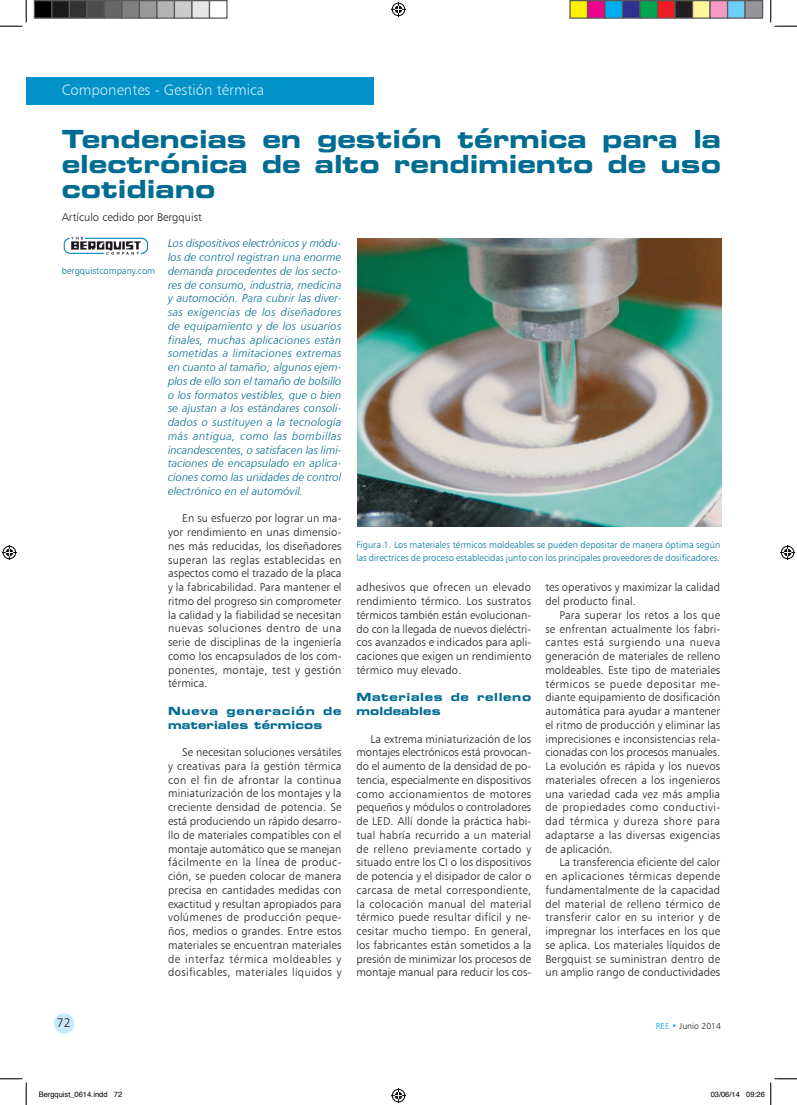
<style>
.page{position:relative;width:797px;height:1105px;background:#fff}
.page>*{position:absolute;margin:0;border:0;box-sizing:border-box;transform-origin:0 0}
.TITULO_ARTICULO{font:25px/25px "Eurostile Bold Extended Two";color:#006c91;text-align:justify}
.t1{font:15px "Humanist 777 BT Light B";color:#c6eafa}
.t2{font:12.5px "Humanist 777 BT Light B";color:#231f20}
.TEXTO_ARTICULO{font:11.25px/13.8px "Humanist 777 BT Light B";letter-spacing:.01em;color:#231f20;text-align:justify}
.TEXTO_ARTICULO-2{font:11.25px/13.8px "Humanist 777 BT Light Italic B";letter-spacing:.01em;color:#006c91;text-align:justify}
.TEXTO_ARTICULO-3{font:11.25px/13.8px "Eurostile Bold Extended Two";letter-spacing:.01em;color:#006c91}
.TEXTO_ARTICULO-4{font:11.25px/13.8px "Eurostile Bold Extended Two";letter-spacing:.055em;color:#006c91}
.AUTOR_ARTICULO{font:11.25px "Humanist 777 BT Light B";color:#231f20}
.FIGURAS{font:9.38px/13.8px "Humanist 777 BT Light B";color:#0076a3}
.t3{font:8.75px "Humanist 777 BT Light B";color:#231f20}
.t4{font:7.5px "Helvetica";color:#000}
.s1{color:#00aeef}
</style>
<div class="page">
<div style="left:54px;top:1013px;width:20px;height:21px;background:#c6eafa;border-radius:50%"></div>
<div style="left:26px;top:77px;width:348px;height:28px;background:#0092c8"></div>
<img style="left:63px;top:237px;width:85px;height:18px">
<img style="left:357px;top:239px;width:364px;height:288px">
<svg style="left:0;top:0;width:27px;height:27px"></svg>
<svg style="left:0;top:1078px;width:27px;height:27px"></svg>
<svg style="left:770px;top:0;width:27px;height:27px"></svg>
<svg style="left:391px;top:2px;width:15px;height:15px"></svg>
<svg style="left:391px;top:1088px;width:15px;height:15px"></svg>
<svg style="left:2px;top:545px;width:15px;height:15px"></svg>
<svg style="left:780px;top:545px;width:15px;height:15px"></svg>
<div style="left:34px;top:1px;width:18px;height:17px;background:#000"></div>
<div style="left:34px;top:0;width:18px;height:19px;border:1px solid #595959"></div>
<div style="left:52px;top:1px;width:17px;height:17px;background:#1a1a1a"></div>
<div style="left:51px;top:0;width:19px;height:19px;border:1px solid #595959"></div>
<div style="left:69px;top:1px;width:18px;height:17px;background:#333"></div>
<div style="left:69px;top:0;width:19px;height:19px;border:1px solid #595959"></div>
<div style="left:87px;top:1px;width:17px;height:17px;background:#4d4d4d"></div>
<div style="left:86px;top:0;width:19px;height:19px;border:1px solid #595959"></div>
<div style="left:104px;top:1px;width:18px;height:17px;background:#666"></div>
<div style="left:104px;top:0;width:18px;height:19px;border:1px solid #595959"></div>
<div style="left:122px;top:1px;width:17px;height:17px;background:#808080"></div>
<div style="left:121px;top:0;width:19px;height:19px;border:1px solid #595959"></div>
<div style="left:139px;top:1px;width:18px;height:17px;background:#999"></div>
<div style="left:139px;top:0;width:19px;height:19px;border:1px solid #595959"></div>
<div style="left:157px;top:1px;width:17px;height:17px;background:#b3b3b3"></div>
<div style="left:156px;top:0;width:19px;height:19px;border:1px solid #595959"></div>
<div style="left:174px;top:1px;width:18px;height:17px;background:#ccc"></div>
<div style="left:174px;top:0;width:18px;height:19px;border:1px solid #595959"></div>
<div style="left:192px;top:1px;width:17px;height:17px;background:#e6e6e6"></div>
<div style="left:191px;top:0;width:19px;height:19px;border:1px solid #595959"></div>
<div style="left:209px;top:0;width:19px;height:19px;border:1px solid #595959"></div>
<div style="left:570px;top:1px;width:17px;height:17px;background:#fff101"></div>
<div style="left:569px;top:0;width:19px;height:19px;border:1px solid #595959"></div>
<div style="left:587px;top:1px;width:18px;height:17px;background:#ed028c"></div>
<div style="left:587px;top:0;width:18px;height:19px;border:1px solid #595959"></div>
<div style="left:605px;top:1px;width:17px;height:17px;background:#00aeef"></div>
<div style="left:604px;top:0;width:19px;height:19px;border:1px solid #595959"></div>
<div style="left:622px;top:1px;width:18px;height:17px;background:#2e3092"></div>
<div style="left:622px;top:0;width:18px;height:19px;border:1px solid #595959"></div>
<div style="left:640px;top:1px;width:17px;height:17px;background:#00a54f"></div>
<div style="left:639px;top:0;width:19px;height:19px;border:1px solid #595959"></div>
<div style="left:657px;top:1px;width:18px;height:17px;background:#ee1d23"></div>
<div style="left:657px;top:0;width:18px;height:19px;border:1px solid #595959"></div>
<div style="left:675px;top:1px;width:17px;height:17px;background:#231f20"></div>
<div style="left:674px;top:0;width:19px;height:19px;border:1px solid #595959"></div>
<div style="left:692px;top:1px;width:18px;height:17px;background:#fff79a"></div>
<div style="left:692px;top:0;width:18px;height:19px;border:1px solid #595959"></div>
<div style="left:710px;top:1px;width:17px;height:17px;background:#f499c2"></div>
<div style="left:709px;top:0;width:19px;height:19px;border:1px solid #595959"></div>
<div style="left:727px;top:1px;width:18px;height:17px;background:#6bcff6"></div>
<div style="left:727px;top:0;width:18px;height:19px;border:1px solid #595959"></div>
<div style="left:745px;top:1px;width:17px;height:17px;background:#939598"></div>
<div style="left:744px;top:0;width:19px;height:19px;border:1px solid #595959"></div>
<svg style="left:770px;top:1078px;width:27px;height:27px"></svg>
<h2 class="t1" style="left:62px;top:81px;width:204px">Componentes - Gestión térmica</h2>
<p class="TITULO_ARTICULO" style="left:62px;top:126px;width:661px">Tendencias en gestión térmica para la electrónica de alto rendimiento de uso cotidiano</p>
<p class="AUTOR_ARTICULO" style="left:62px;top:210px;width:142px">Artículo cedido por Bergquist</p>
<p class="TEXTO_ARTICULO-2" style="left:168px;top:236px;width:175px">Los dispositivos electrónicos y módu&shy;los de control registran una enorme demanda procedentes de los secto&shy;res de consumo, industria, medicina y automoción. Para cubrir las diver&shy;sas exigencias de los diseñadores de equipamiento y de los usuarios finales, muchas aplicaciones están sometidas a limitaciones extremas en cuanto al tamaño; algunos ejem&shy;plos de ello son el tamaño de bolsillo o los formatos vestibles, que o bien se ajustan a los estándares consoli&shy;dados o sustituyen a la tecnología más antigua, como las bombillas incandescentes, o satisfacen las limi&shy;taciones de encapsulado en aplica&shy;ciones como las unidades de control electrónico en el automóvil.</p>
<p class="TEXTO_ARTICULO" style="left:168px;top:511px;width:175px;text-indent:14px">En su esfuerzo por lograr un ma&shy;yor rendimiento en unas dimensio&shy;nes más reducidas, los diseñadores superan las reglas establecidas en aspectos como el trazado de la placa y la fabricabilidad. Para mantener el ritmo del progreso sin comprometer la calidad y la fiabilidad se necesitan nuevas soluciones dentro de una serie de disciplinas de la ingeniería como los encapsulados de los com&shy;ponentes, montaje, test y gestión térmica.</p>
<p class="TEXTO_ARTICULO-3" style="left:168px;top:704px;width:175px">Nueva generación de materiales térmicos</p>
<p class="TEXTO_ARTICULO" style="left:168px;top:745px;width:175px;text-indent:14px">Se necesitan soluciones versátiles y creativas para la gestión térmica con el fin de afrontar la continua miniaturización de los montajes y la creciente densidad de potencia. Se está produciendo un rápido desarro&shy;llo de materiales compatibles con el montaje automático que se manejan fácilmente en la línea de produc&shy;ción, se pueden colocar de manera precisa en cantidades medidas con exactitud y resultan apropiados para volúmenes de producción peque&shy;ños, medios o grandes. Entre estos materiales se encuentran materiales de interfaz térmica moldeables y dosificables, materiales líquidos y</p>
<p class="FIGURAS" style="left:62px;top:263px;width:95px">bergquistcompany.com</p>
<p class="FIGURAS" style="left:356px;top:537px;width:365px">Figura 1. Los materiales térmicos moldeables se pueden depositar de manera óptima según las directrices de proceso establecidas junto con los principales proveedores de dosificadores.</p>
<p class="TEXTO_ARTICULO" style="left:356px;top:580px;width:176px">adhesivos que ofrecen un elevado rendimiento térmico. Los sustratos térmicos también están evolucionan&shy;do con la llegada de nuevos dieléctri&shy;cos avanzados e indicados para apli&shy;caciones que exigen un rendimiento térmico muy elevado.</p>
<p class="TEXTO_ARTICULO-4" style="left:356px;top:690px;width:176px">Materiales de relleno moldeables</p>
<p class="TEXTO_ARTICULO" style="left:356px;top:731px;width:176px;text-indent:14px">La extrema miniaturización de los montajes electrónicos está provocan&shy;do el aumento de la densidad de po&shy;tencia, especialmente en dispositivos como accionamientos de motores pequeños y módulos o controladores de LED. Allí donde la práctica habi&shy;tual habría recurrido a un material de relleno previamente cortado y situado entre los CI o los dispositivos de potencia y el disipador de calor o carcasa de metal correspondiente, la colocación manual del material térmico puede resultar difícil y ne&shy;cesitar mucho tiempo. En general, los fabricantes están sometidos a la presión de minimizar los procesos de montaje manual para reducir los cos-</p>
<p class="TEXTO_ARTICULO" style="left:545px;top:580px;width:176px">tes operativos y maximizar la calidad del producto final.</p>
<p class="TEXTO_ARTICULO" style="left:545px;top:608px;width:176px;text-indent:14px">Para superar los retos a los que se enfrentan actualmente los fabri&shy;cantes está surgiendo una nueva generación de materiales de relleno moldeables. Este tipo de materiales térmicos se puede depositar me&shy;diante equipamiento de dosificación automática para ayudar a mantener el ritmo de producción y eliminar las imprecisiones e inconsistencias rela&shy;cionadas con los procesos manuales.<br>La evolución es rápida y los nuevos materiales ofrecen a los ingenieros una variedad cada vez más amplia de propiedades como conductivi&shy;dad térmica y dureza shore para adaptarse a las diversas exigencias de aplicación.</p>
<p class="TEXTO_ARTICULO" style="left:545px;top:855px;width:176px;text-indent:14px">La transferencia eficiente del calor en aplicaciones térmicas depende fundamentalmente de la capacidad del material de relleno térmico de transferir calor en su interior y de impregnar los interfaces en los que se aplica. Los materiales líquidos de Bergquist se suministran dentro de un amplio rango de conductividades</p>
<p class="t2" style="left:57px;top:1015px;width:15px">72</p>
<p class="t3" style="left:656px;top:1020px;width:67px"><span class="s1">REE •</span> Junio 2014</p>
<p class="t4" style="left:39px;top:1089px;width:85px">Bergquist_0614.indd 72</p>
<p class="t4" style="left:710px;top:1089px;width:56px">03/06/14 09:26</p>
</div>
